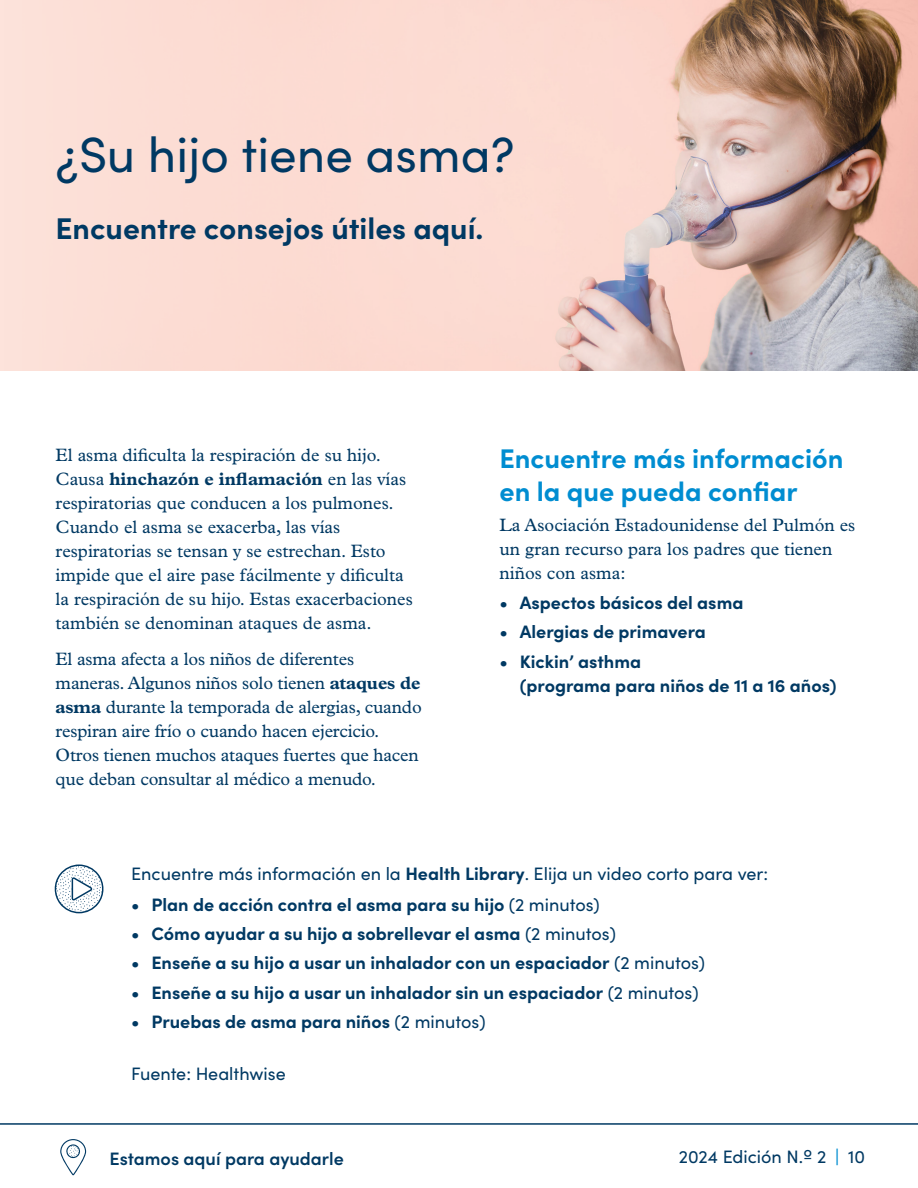
<style>
.page{position:relative;width:918px;height:1188px;background:#fff}
.page>*{position:absolute;margin:0;border:0;box-sizing:border-box;transform-origin:0 0}
.t1{font:49.5px "Sofia Pro";color:#003963}
.t2{font:700 30px "Sofia Pro";color:#003963}
.t3{font:700 27px/33px "Sofia Pro";color:#008dd1}
.t4{font:18px/24px "Plantin MT Pro";color:#003963}
.t5{font:700 18px/24px "Sofia Pro";color:#003963}
.t6{font:18px "Sofia Pro";color:#003963}
.t7{font:600 18px "Sofia Pro";color:#003963}
.s1{font-weight:700}
.s2{font-weight:400}
.s3{font-weight:600;color:#008dd1}
</style>
<div class="page">
<hr style="left:0;top:1123px;width:918px;height:2px;background:#003963">
<svg style="left:60px;top:1139px;width:26px;height:36px"></svg>
<img style="left:0;top:0;width:918px;height:370px">
<svg style="left:1px;top:0;width:876px;height:370px;background:#eacbc2"></svg>
<svg style="left:54px;top:864px;width:50px;height:49px"></svg>
<h1 class="t1" style="left:56px;top:119px;width:461px">¿Su hijo tiene asma?</h1>
<h2 class="t2" style="left:56px;top:205px;width:429px">Encuentre consejos útiles aquí.</h2>
<p class="t4" style="left:56px;top:443px;width:359px">El asma dificulta la respiración de su hijo.<br>Causa <span class="s1">hinchazón e inflamación</span> en las vías respiratorias que conducen a los pulmones.<br>Cuando el asma se exacerba, las vías respiratorias se tensan y se estrechan. Esto impide que el aire pase fácilmente y dificulta la respiración de su hijo. Estas exacerbaciones también se denominan ataques de asma.</p>
<p class="t4" style="left:56px;top:647px;width:368px">El asma afecta a los niños de diferentes maneras. Algunos niños solo tienen <span class="s1">ataques de asma</span> durante la temporada de alergias, cuando respiran aire frío o cuando hacen ejercicio.<br>Otros tienen muchos ataques fuertes que hacen que deban consultar al médico a menudo.</p>
<h3 class="t3" style="left:500px;top:439px;width:345px">Encuentre más información en la que pueda confiar</h3>
<p class="t4" style="left:500px;top:513px;width:357px">La Asociación Estadounidense del Pulmón es un gran recurso para los padres que tienen niños con asma:</p>
<p class="t5" style="left:500px;top:589px;width:245px">• Aspectos básicos del asma</p>
<p class="t5" style="left:500px;top:618px;width:208px">• Alergias de primavera</p>
<p class="t5" style="left:520px;top:648px;width:318px;text-indent:-20px">• Kickin’ asthma<br>(programa para niños de 11 a 16 años)</p>
<p class="t6" style="left:131px;top:860px;width:639px">Encuentre más información en la <span class="s1">Health Library</span>. Elija un video corto para ver:</p>
<p class="t5" style="left:131px;top:891px;width:470px">• Plan de acción contra el asma para su hijo <span class="s2">(2 minutos)</span></p>
<p class="t5" style="left:131px;top:920px;width:486px">• Cómo ayudar a su hijo a sobrellevar el asma <span class="s2">(2 minutos)</span></p>
<p class="t5" style="left:131px;top:950px;width:575px">• Enseñe a su hijo a usar un inhalador con un espaciador <span class="s2">(2 minutos)</span></p>
<p class="t5" style="left:131px;top:979px;width:569px">• Enseñe a su hijo a usar un inhalador sin un espaciador <span class="s2">(2 minutos)</span></p>
<p class="t5" style="left:131px;top:1008px;width:356px">• Pruebas de asma para niños <span class="s2">(2 minutos)</span></p>
<p class="t6" style="left:131px;top:1060px;width:156px">Fuente: Healthwise</p>
<p class="t7" style="left:110px;top:1145px;width:236px">Estamos aquí para ayudarle</p>
<p class="t6" style="left:679px;top:1144px;width:188px">2024 Edición N.º 2 <span class="s3">|</span> 10</p>
</div>
